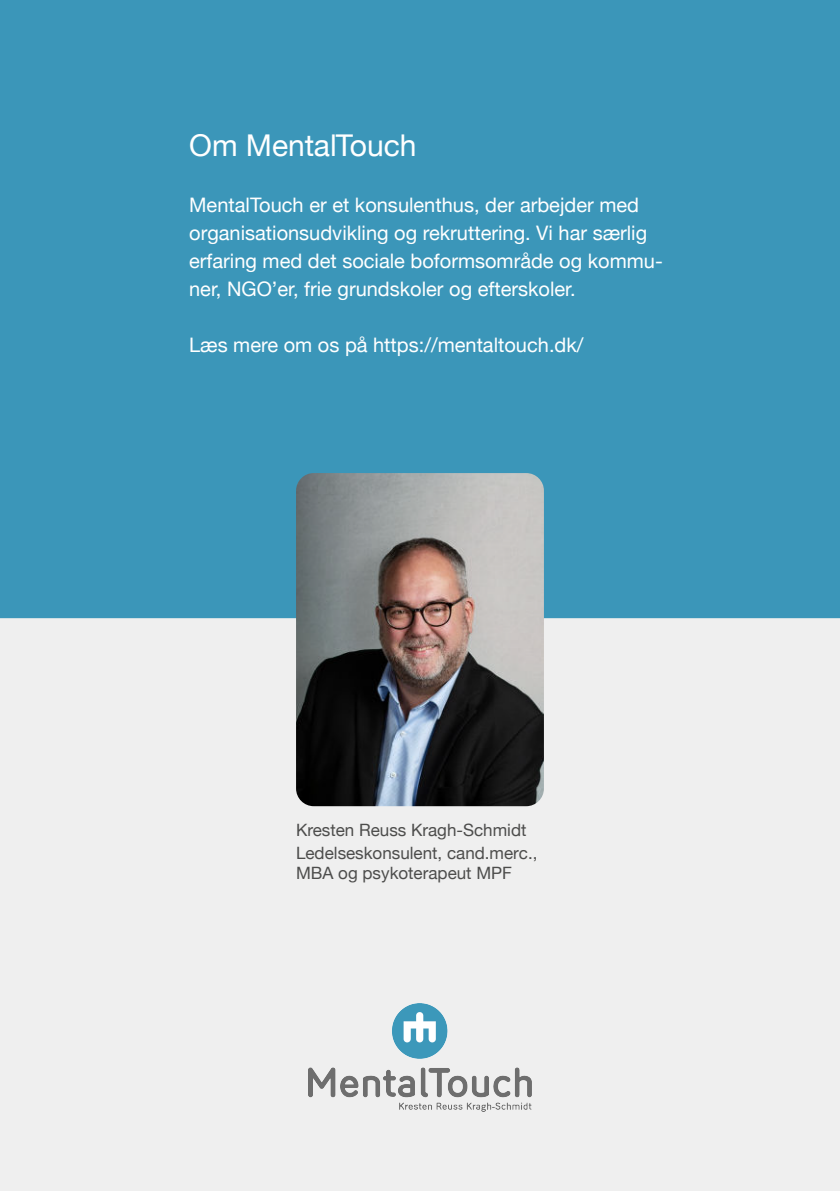
<style>
.page{position:relative;width:840px;height:1191px;background:#fff}
.page>*{position:absolute;margin:0;border:0;box-sizing:border-box;transform-origin:0 0}
.t1{font:30px "Helvetica Neue";color:#fff}
.t2{font:20px/28px "Helvetica Neue";color:#fff}
.t3{font:17px/22.4px "Helvetica Neue";color:#4d4d4c}
</style>
<div class="page">
<div style="left:0;top:0;width:839px;height:1191px;background:#efefef"></div>
<div style="left:0;top:0;width:839px;height:618px;background:#3b96b9"></div>
<img style="left:296px;top:473px;width:247px;height:333px">
<img style="left:308px;top:1003px;width:223px;height:108px">
<h1 class="t1" style="left:189px;top:124px;width:229px">Om MentalTouch</h1>
<p class="t2" style="left:189px;top:192px;width:475px">MentalTouch er et konsulenthus, der arbejder med organisationsudvikling og rekruttering. Vi har særlig erfaring med det sociale boformsområde og kommu&shy;ner, NGO’er, frie grundskoler og efterskoler.</p>
<p class="t2" style="left:189px;top:332px;width:395px">Læs mere om os på https://mentaltouch.dk/</p>
<p class="t3" style="left:296px;top:820px;width:243px">Kresten Reuss Kragh-Schmidt<br>Ledelseskonsulent, cand.merc.,</p>
<p class="t3" style="left:296px;top:863px;width:217px">MBA og psykoterapeut MPF</p>
</div>
